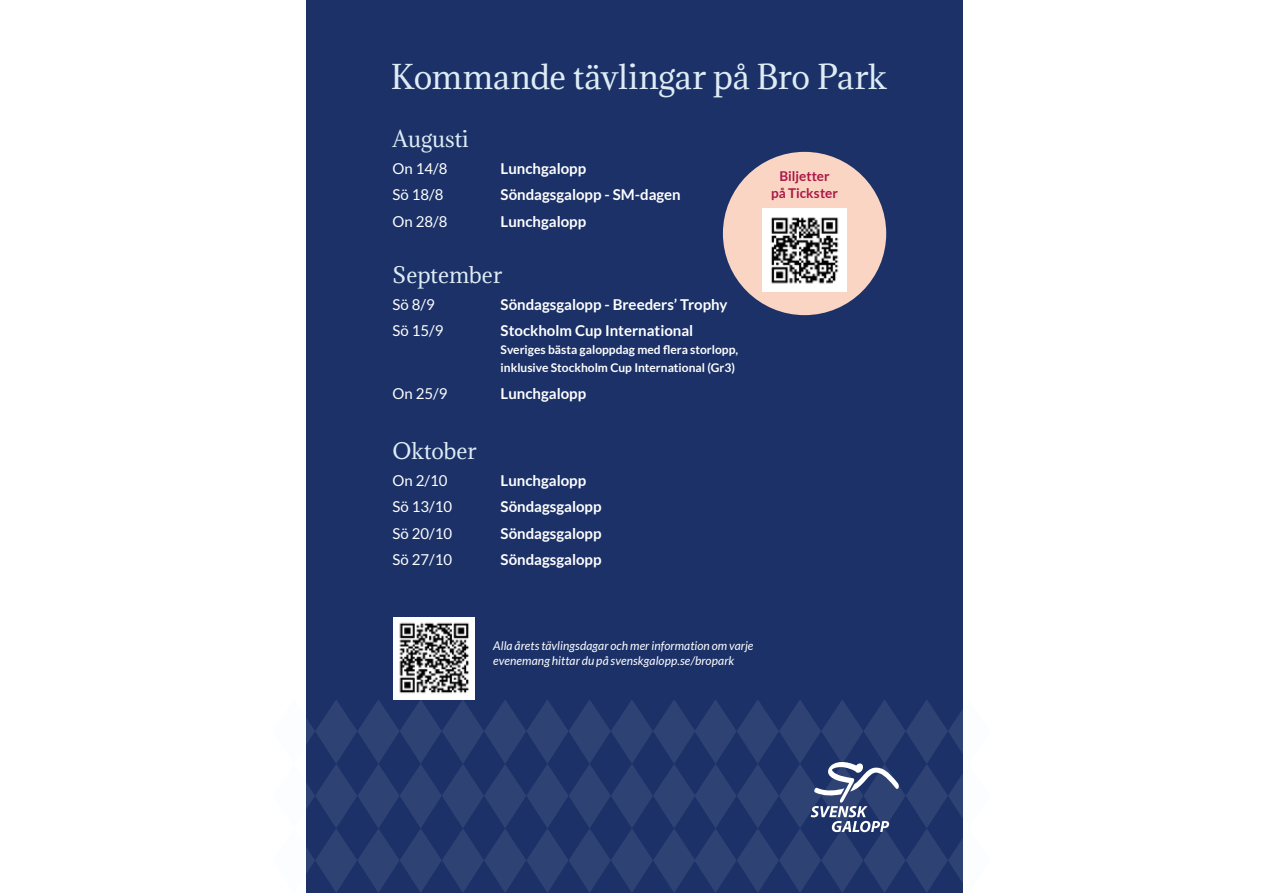
<style>
.page{position:relative;width:1263px;height:893px;background:#fff}
.page>*{position:absolute;margin:0;border:0;box-sizing:border-box;transform-origin:0 0}
.t1{font:31.5px "Adamina";letter-spacing:-.01em;color:#deecf5}
.t2{font:21px "Adamina";color:#deecf5}
.t3{font:700 15px "Lato";color:#fff}
.t4{font:15px "Lato";color:#fff}
.t5{font:700 13.5px/16.2px "Lato";letter-spacing:.005em;color:#ab1746;text-align:center}
.t6{font:italic 12px/14.4px "Lato";letter-spacing:.005em;color:#fff}
.t7{font:700 12px/18px "Lato";color:#fff}
</style>
<div class="page">
<div style="left:306px;top:0;width:656px;height:893px;background:#1b3167"></div>
<img style="left:393px;top:617px;width:82px;height:82px">
<div style="left:723px;top:152px;width:163px;height:163px;background:#fbd5c3;border-radius:50%"></div>
<img style="left:763px;top:208px;width:83px;height:84px">
<svg style="left:306px;top:699px;width:657px;height:194px"></svg>
<h1 class="t1" style="left:391px;top:55px;width:498px">Kommande tävlingar på Bro Park</h1>
<h2 class="t2" style="left:393px;top:125px;width:78px">Augusti</h2>
<p class="t4" style="left:393px;top:160px;width:56px">On 14/8</p>
<p class="t3" style="left:501px;top:160px;width:87px">Lunchgalopp</p>
<p class="t4" style="left:393px;top:186px;width:52px">Sö 18/8</p>
<p class="t3" style="left:501px;top:186px;width:182px">Söndagsgalopp - SM-dagen</p>
<p class="t4" style="left:393px;top:213px;width:56px">On 28/8</p>
<p class="t3" style="left:501px;top:213px;width:87px">Lunchgalopp</p>
<h2 class="t2" style="left:393px;top:261px;width:111px">September</h2>
<p class="t4" style="left:393px;top:296px;width:44px">Sö 8/9</p>
<p class="t3" style="left:501px;top:296px;width:228px">Söndagsgalopp - Breeders’ Trophy</p>
<p class="t4" style="left:393px;top:323px;width:52px">Sö 15/9</p>
<p class="t3" style="left:501px;top:322px;width:194px">Stockholm Cup International</p>
<p class="t7" style="left:501px;top:341px;width:239px">Sveriges bästa galoppdag med flera storlopp, inklusive Stockholm Cup International (Gr3)</p>
<p class="t4" style="left:393px;top:385px;width:56px">On 25/9</p>
<p class="t3" style="left:501px;top:385px;width:87px">Lunchgalopp</p>
<h2 class="t2" style="left:393px;top:437px;width:86px">Oktober</h2>
<p class="t4" style="left:393px;top:472px;width:56px">On 2/10</p>
<p class="t3" style="left:501px;top:472px;width:87px">Lunchgalopp</p>
<p class="t4" style="left:393px;top:498px;width:61px">Sö 13/10</p>
<p class="t3" style="left:501px;top:498px;width:102px">Söndagsgalopp</p>
<p class="t4" style="left:393px;top:525px;width:61px">Sö 20/10</p>
<p class="t3" style="left:501px;top:525px;width:102px">Söndagsgalopp</p>
<p class="t4" style="left:393px;top:551px;width:61px">Sö 27/10</p>
<p class="t3" style="left:501px;top:551px;width:102px">Söndagsgalopp</p>
<p class="t5" style="left:771px;top:168px;width:68px">Biljetter på Tickster</p>
<p class="t6" style="left:493px;top:639px;width:262px">Alla årets tävlingsdagar och mer information om varje evenemang hittar du på svenskgalopp.se/bropark</p>
</div>
